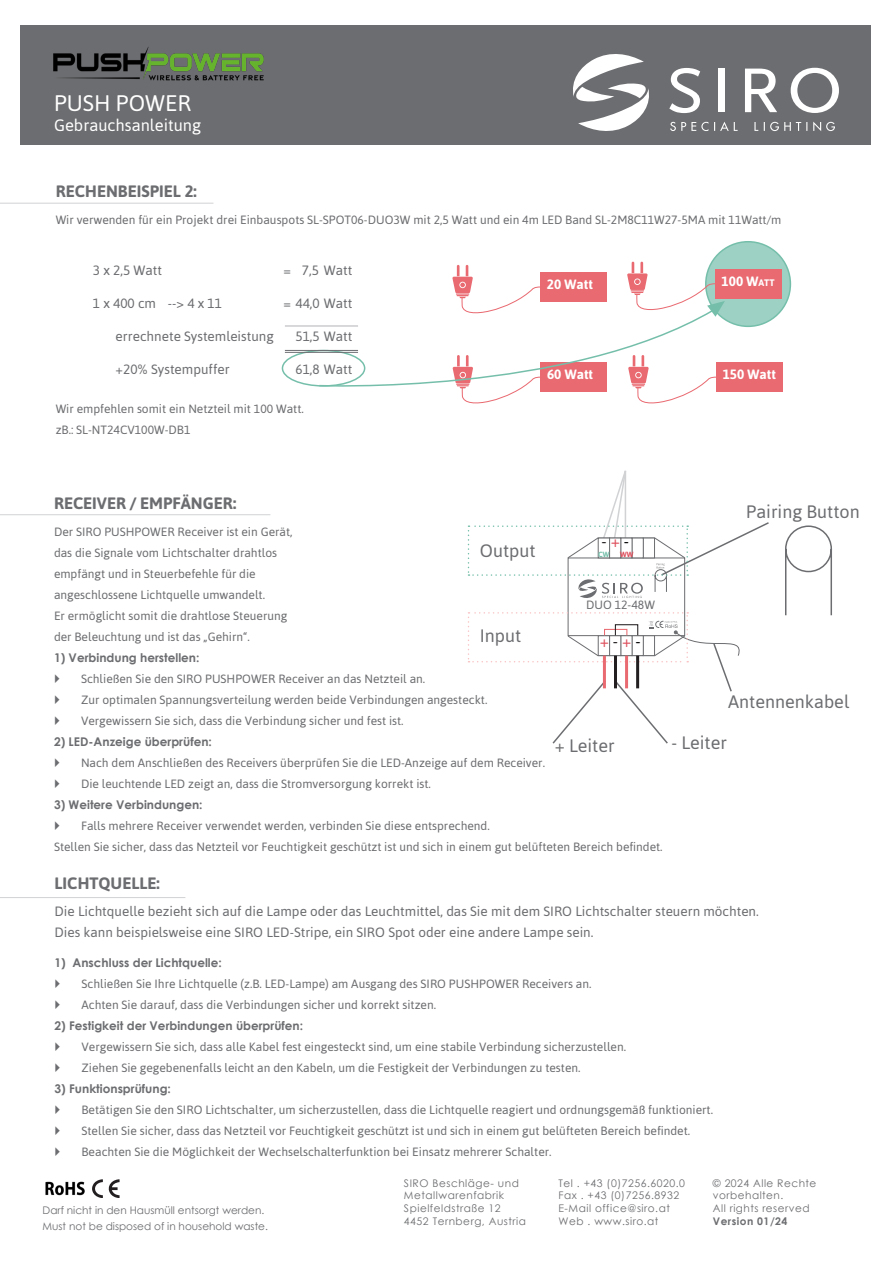
<style>
.page{position:relative;width:893px;height:1263px;background:#fff}
.page>*{position:absolute;margin:0;border:0;box-sizing:border-box;transform-origin:0 0}
.t1{font:22.5px "Asap";color:#fff}
.t2{font:18px "Asap";color:#6c6d70}
.t3{font:700 16.5px "Asap";color:#6c6d70}
.t4{font:16.5px "Asap";color:#fff}
.t5{font:16.5px "Asap";color:#dd4f5c}
.t6{font:16.5px "Asap";color:#231f20}
.t7{font:13.5px "Asap";color:#6c6d70}
.t8{font:700 13.5px "Asap";color:#fff}
.t9{font:700 13.5px "Asap";color:#fff}
.t10{font:12px "Asap";color:#6c6d70}
.t11{font:700 12px "Century Gothic";color:#6c6d70}
.t12{font:10.5px/12.6px "Century Gothic";letter-spacing:.05em;color:#6c6d70}
.t13{font:10.5px/16.2px "Century Gothic";color:#6c6d70}
.t14{font:700 10.5px "Century Gothic";letter-spacing:.045em;color:#6c6d70}
.t15{font:700 7.5px "Asap";color:#75bfaa}
.t16{font:700 7.5px "Asap";color:#dd4f5c}
.s1{font-size:9.45px}
.s2{color:#dd4f5c}
.s3{color:#000}
.s4{color:#231f20}
</style>
<div class="page">
<div style="left:706px;top:242px;width:84px;height:84px;background:#9dd1c4;border-radius:50%"></div>
<div style="left:705px;top:241px;width:86px;height:86px;border:2px solid #75bfaa;border-radius:50%"></div>
<div style="left:715px;top:269px;width:66px;height:29px;background:#e96a71"></div>
<div style="left:716px;top:363px;width:67px;height:29px;background:#e96a71"></div>
<div style="left:282px;top:350px;width:83px;height:37px;border:2px solid #75bfaa;border-radius:50%"></div>
<svg style="left:318px;top:262px;width:407px;height:142px"></svg>
<hr style="left:285px;top:326px;width:73px;height:1px;background:#b2b3b7">
<hr style="left:285px;top:350px;width:73px;height:1px;background:#6c6d70">
<hr style="left:285px;top:352px;width:73px;height:1px;background:#6c6d70">
<div style="left:20px;top:25px;width:851px;height:119px;background:#6c6d70"></div>
<img style="left:45px;top:1181px;width:40px;height:15px">
<svg style="left:92px;top:1179px;width:27px;height:19px"></svg>
<img style="left:53px;top:47px;width:211px;height:34px">
<svg style="left:573px;top:54px;width:76px;height:77px"></svg>
<div style="left:718px;top:69px;width:6px;height:43px;background:#fff"></div>
<svg style="left:791px;top:68px;width:48px;height:45px"></svg>
<svg style="left:745px;top:69px;width:32px;height:43px"></svg>
<svg style="left:669px;top:68px;width:31px;height:45px"></svg>
<svg style="left:670px;top:122px;width:165px;height:9px"></svg>
<hr style="left:0;top:203px;width:213px;height:1px;background:#d1d2d4">
<hr style="left:0;top:514px;width:270px;height:1px;background:#d1d2d4">
<hr style="left:0;top:897px;width:185px;height:1px;background:#d1d2d4">
<svg style="left:785px;top:525px;width:48px;height:91px"></svg>
<svg style="left:468px;top:470px;width:301px;height:274px"></svg>
<div style="left:604px;top:629px;width:23px;height:7px;border:1px solid #e96a71"></div>
<div style="left:615px;top:624px;width:23px;height:12px;border:1px solid #231f20"></div>
<h1 class="t1" style="left:54px;top:90px;width:139px">PUSH POWER</h1>
<h3 class="t4" style="left:54px;top:115px;width:149px">Gebrauchsanleitung</h3>
<p class="t3" style="left:56px;top:181px;width:143px">RECHENBEISPIEL 2:</p>
<p class="t10" style="left:56px;top:212px;width:727px">Wir verwenden für ein Projekt drei Einbauspots SL-SPOT06-DUO3W mit 2,5 Watt und ein 4m LED Band SL-2M8C11W27-5MA mit 11Watt/m</p>
<p class="t7" style="left:93px;top:262px;width:71px">3 x 2,5 Watt</p>
<p class="t7" style="left:283px;top:262px;width:70px">= 7,5 Watt</p>
<p class="t7" style="left:93px;top:295px;width:131px">1 x 400 cm --&gt; 4 x 11</p>
<p class="t7" style="left:283px;top:295px;width:70px">= 44,0 Watt</p>
<p class="t7" style="left:116px;top:328px;width:160px">errechnete Systemleistung</p>
<p class="t7" style="left:295px;top:328px;width:58px">51,5 Watt</p>
<p class="t7" style="left:116px;top:361px;width:115px">+20% Systempuffer</p>
<p class="t7" style="left:295px;top:361px;width:58px">61,8 Watt</p>
<p class="t10" style="left:56px;top:401px;width:250px">Wir empfehlen somit ein Netzteil mit 100 Watt.</p>
<p class="t10" style="left:56px;top:422px;width:136px">zB.: SL-NT24CV100W-DB1</p>
<p class="t8" style="left:547px;top:276px;width:48px">20 Watt</p>
<p class="t8" style="left:547px;top:366px;width:48px">60 Watt</p>
<p class="t9" style="left:722px;top:273px;width:54px">100 W<span class="s1">att</span></p>
<p class="t8" style="left:723px;top:366px;width:55px">150 Watt</p>
<p class="t3" style="left:54px;top:493px;width:184px">RECEIVER / EMPFÄNGER:</p>
<p class="t10" style="left:54px;top:525px;width:240px">Der SIRO PUSHPOWER Receiver ist ein Gerät,</p>
<p class="t10" style="left:54px;top:546px;width:225px">das die Signale vom Lichtschalter drahtlos</p>
<p class="t10" style="left:54px;top:567px;width:203px">empfängt und in Steuerbefehle für die</p>
<p class="t10" style="left:54px;top:588px;width:213px">angeschlossene Lichtquelle umwandelt.</p>
<p class="t10" style="left:54px;top:609px;width:235px">Er ermöglicht somit die drahtlose Steuerung</p>
<p class="t10" style="left:54px;top:630px;width:197px">der Beleuchtung und ist das „Gehirn“.</p>
<p class="t11" style="left:54px;top:648px;width:147px">1) Verbindung herstellen:</p>
<p class="t10" style="left:81px;top:672px;width:346px">Schließen Sie den SIRO PUSHPOWER Receiver an das Netzteil an.</p>
<p class="t10" style="left:81px;top:693px;width:408px">Zur optimalen Spannungsverteilung werden beide Verbindungen angesteckt.</p>
<p class="t10" style="left:81px;top:714px;width:324px">Vergewissern Sie sich, dass die Verbindung sicher und fest ist.</p>
<p class="t11" style="left:54px;top:732px;width:159px">2) LED-Anzeige überprüfen:</p>
<p class="t10" style="left:81px;top:756px;width:466px">Nach dem Anschließen des Receivers überprüfen Sie die LED-Anzeige auf dem Receiver.</p>
<p class="t10" style="left:81px;top:777px;width:351px">Die leuchtende LED zeigt an, dass die Stromversorgung korrekt ist.</p>
<p class="t11" style="left:54px;top:795px;width:150px">3) Weitere Verbindungen:</p>
<p class="t10" style="left:81px;top:819px;width:410px">Falls mehrere Receiver verwendet werden, verbinden Sie diese entsprechend.</p>
<p class="t10" style="left:54px;top:840px;width:610px">Stellen Sie sicher, dass das Netzteil vor Feuchtigkeit geschützt ist und sich in einem gut belüfteten Bereich befindet.</p>
<p class="t2" style="left:746px;top:501px;width:115px">Pairing Button</p>
<p class="t6" style="left:601px;top:532px;width:29px">- <span class="s2">+</span> <span class="s3">-</span></p>
<p class="t2" style="left:480px;top:540px;width:57px">Output</p>
<p class="t15" style="left:598px;top:550px;width:13px">CW</p>
<p class="t16" style="left:620px;top:550px;width:15px">WW</p>
<p class="t10" style="left:586px;top:598px;width:70px">DUO 12-48W</p>
<p class="t2" style="left:480px;top:625px;width:43px">Input</p>
<p class="t5" style="left:600px;top:632px;width:42px">+ <span class="s4">-</span> + <span class="s3">-</span></p>
<p class="t2" style="left:728px;top:691px;width:123px">Antennenkabel</p>
<p class="t2" style="left:555px;top:735px;width:62px">+ Leiter</p>
<p class="t2" style="left:671px;top:732px;width:57px">- Leiter</p>
<p class="t3" style="left:55px;top:874px;width:107px">LICHTQUELLE:</p>
<p class="t7" style="left:55px;top:904px;width:706px">Die Lichtquelle bezieht sich auf die Lampe oder das Leuchtmittel, das Sie mit dem SIRO Lichtschalter steuern möchten.</p>
<p class="t7" style="left:55px;top:925px;width:540px">Dies kann beispielsweise eine SIRO LED-Stripe, ein SIRO Spot oder eine andere Lampe sein.</p>
<p class="t11" style="left:55px;top:953px;width:169px">1) Anschluss der Lichtquelle:</p>
<p class="t10" style="left:82px;top:976px;width:511px">Schließen Sie Ihre Lichtquelle (z.B. LED-Lampe) am Ausgang des SIRO PUSHPOWER Receivers an.</p>
<p class="t10" style="left:82px;top:997px;width:356px">Achten Sie darauf, dass die Verbindungen sicher und korrekt sitzen.</p>
<p class="t11" style="left:55px;top:1016px;width:250px">2) Festigkeit der Verbindungen überprüfen:</p>
<p class="t10" style="left:82px;top:1039px;width:546px">Vergewissern Sie sich, dass alle Kabel fest eingesteckt sind, um eine stabile Verbindung sicherzustellen.</p>
<p class="t10" style="left:82px;top:1060px;width:500px">Ziehen Sie gegebenenfalls leicht an den Kabeln, um die Festigkeit der Verbindungen zu testen.</p>
<p class="t11" style="left:55px;top:1079px;width:118px">3) Funktionsprüfung:</p>
<p class="t10" style="left:82px;top:1102px;width:633px">Betätigen Sie den SIRO Lichtschalter, um sicherzustellen, dass die Lichtquelle reagiert und ordnungsgemäß funktioniert.</p>
<p class="t10" style="left:82px;top:1123px;width:610px">Stellen Sie sicher, dass das Netzteil vor Feuchtigkeit geschützt ist und sich in einem gut belüfteten Bereich befindet.</p>
<p class="t10" style="left:82px;top:1144px;width:471px">Beachten Sie die Möglichkeit der Wechselschalterfunktion bei Einsatz mehrerer Schalter.</p>
<p class="t13" style="left:43px;top:1201px;width:227px">Darf nicht in den Hausmüll entsorgt werden.<br>Must not be disposed of in household waste.</p>
<p class="t12" style="left:404px;top:1176px;width:124px">SIRO Beschläge- und<br>Metallwarenfabrik<br>Spielfeldstraße 12<br>4452 Ternberg, Austria</p>
<p class="t12" style="left:558px;top:1176px;width:128px">Tel . +43 (0)7256.6020.0<br>Fax . +43 (0)7256.8932<br>E-Mail office@siro.at<br>Web . www.siro.at</p>
<p class="t12" style="left:713px;top:1176px;width:105px">© 2024 Alle Rechte vorbehalten.<br>All rights reserved</p>
<p class="t14" style="left:713px;top:1213px;width:76px">Version 01/24</p>
</div>
